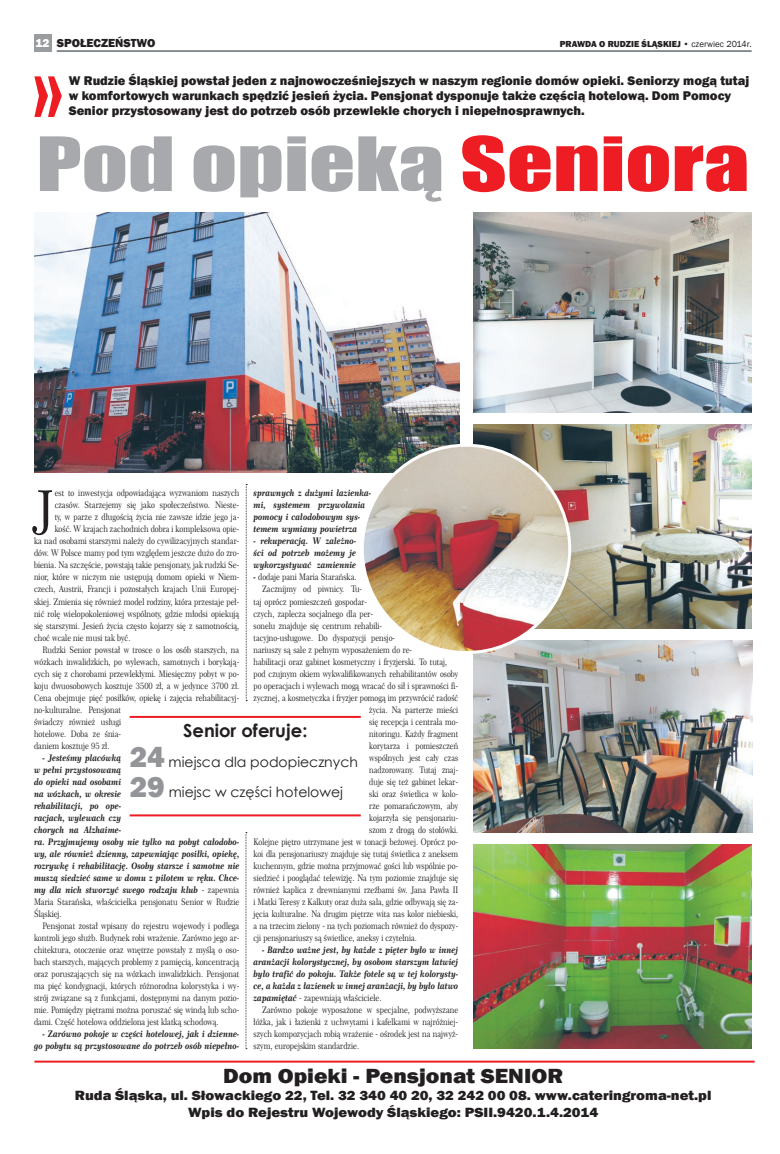
<style>
.page{position:relative;width:780px;height:1154px;background:#fff}
.page>*{position:absolute;margin:0;border:0;box-sizing:border-box;transform-origin:0 0}
.t1{font:69.1px "Impact";color:#a8a9ad;scale:1.31 1}
.t2{font:53.3px "Century 751 No 2 EU";color:#231f20;scale:.94 1}
.t3{font:800 21.1px "Franklin Gothic";color:#231f20;scale:1.09 1}
.t4{font:700 18px "Century Gothic";color:#231f20}
.t5{font:14px/30px "Century Gothic";color:#231f20}
.t6{font:800 13.7px/17.4px "Franklin Gothic";color:#231f20;text-align:center;scale:1.09 1}
.t7{font:800 13px/15px "Franklin Gothic";color:#231f20}
.t8{font:800 12px "Franklin Gothic";color:#231f20}
.t9{font:9px/12px "Century 751 No 2 EU";color:#231f20;text-align:justify;scale:.85 1}
.t10{font:9px "Century 751 No 2 EU";color:#231f20;scale:.84 1}
.t11{font:italic 700 9px/12px "Century 751 No 2 EU";color:#231f20;scale:.85 1}
.t12{font:800 9px "Franklin Gothic";color:#231f20}
.s1{color:#fff}
.s2{font-weight:400}
.s3{color:#ee1d23}
.s4{font-weight:700;font-style:italic}
.s5{font-weight:400;font-style:normal}
.s6{font-family:"Franklin Gothic";font-weight:800;font-size:30px;color:#939598}
</style>
<div class="page">
<div style="left:34px;top:34px;width:17px;height:17px;background:#9a9da0"></div>
<hr style="left:57px;top:51px;width:694px;height:1px;background:#15242e">
<svg style="left:34px;top:76px;width:28px;height:41px"></svg>
<hr style="left:34px;top:1060px;width:720px;height:2px;background:#ee1d23">
<img style="left:35px;top:212px;width:424px;height:260px">
<img style="left:473px;top:213px;width:278px;height:199px">
<img style="left:473px;top:424px;width:279px;height:204px">
<img style="left:474px;top:640px;width:278px;height:192px">
<img style="left:473px;top:844px;width:279px;height:204px">
<img style="left:362px;top:445px;width:207px;height:207px;border-radius:104px">
<hr style="left:130px;top:716px;width:231px;height:2px;background:#ee1d23">
<hr style="left:130px;top:814px;width:231px;height:2px;background:#ee1d23">
<svg style="left:246px;top:484px;width:1px;height:217px"></svg>
<svg style="left:246px;top:832px;width:1px;height:217px"></svg>
<h3 class="t8" style="left:35px;top:35px;width:122px"><span class="s1">12</span> SPOŁECZEŃSTWO</h3>
<p class="t12" style="left:559px;top:38px;width:193px">PRAWDA O RUDZIE ŚLĄSKIEJ <span class="s2">• czerwiec 2014r.</span></p>
<p class="t7" style="left:69px;top:74px;width:682px">W Rudzie Śląskiej powstał jeden z najnowocześniejszych w naszym regionie domów opieki. Seniorzy mogą tutaj w komfortowych warunkach spędzić jesień życia. Pensjonat dysponuje także częścią hotelową. Dom Pomocy<br>Senior przystosowany jest do potrzeb osób przewlekle chorych i niepełnosprawnych.</p>
<h1 class="t1" style="left:36px;top:110px;width:546px">Pod opieką <span class="s3">Seniora</span></h1>
<h2 class="t2" style="left:34px;top:477px;width:23px">J</h2>
<p class="t9" style="left:55px;top:487px;width:219px">est to inwestycja odpowiadająca wyzwaniom naszych</p>
<p class="t11" style="left:253px;top:487px;width:140px">sprawnych z dużymi łazienka&shy;mi, systemem przywołania pomocy i całodobowym sys&shy;temem wymiany powietrza</p>
<p class="t11" style="left:253px;top:535px;width:122px;text-align:justify">- rekuperacją. W zależno&shy;ści od potrzeb możemy je wykorzystywać zamiennie</p>
<p class="t9" style="left:253px;top:571px;width:123px"><span class="s4">-</span> dodaje pani Maria Starańska.</p>
<p class="t10" style="left:262px;top:584px;width:121px">Zacznijmy od piwnicy. Tu-</p>
<p class="t10" style="left:253px;top:596px;width:137px">taj oprócz pomieszczeń gospodar-</p>
<p class="t10" style="left:253px;top:608px;width:144px">czych, zaplecza socjalnego dla per-</p>
<p class="t10" style="left:253px;top:620px;width:155px">sonelu znajduje się centrum rehabili-</p>
<p class="t10" style="left:253px;top:632px;width:170px">tacyjno-usługowe. Do dyspozycji pensjo-</p>
<p class="t10" style="left:253px;top:644px;width:190px">nariuszy są sale z pełnym wyposażeniem do re-</p>
<p class="t10" style="left:253px;top:656px;width:232px">habilitacji oraz gabinet kosmetyczny i fryzjerski. To tutaj,</p>
<p class="t10" style="left:253px;top:668px;width:245px">pod czujnym okiem wykwalifikowanych rehabilitantów osoby</p>
<p class="t10" style="left:253px;top:680px;width:245px">po operacjach i wylewach mogą wracać do sił i sprawności fi-</p>
<p class="t10" style="left:253px;top:692px;width:245px">zycznej, a kosmetyczka i fryzjer pomogą im przywrócić radość</p>
<p class="t10" style="left:369px;top:704px;width:107px">życia. Na parterze mieści</p>
<p class="t10" style="left:369px;top:716px;width:107px">się recepcja i centrala mo-</p>
<p class="t10" style="left:369px;top:728px;width:107px">nitoringu. Każdy fragment</p>
<p class="t10" style="left:369px;top:740px;width:107px">korytarza i pomieszczeń</p>
<p class="t10" style="left:369px;top:752px;width:107px">wspólnych jest cały czas</p>
<p class="t10" style="left:369px;top:764px;width:107px">nadzorowany. Tutaj znaj-</p>
<p class="t10" style="left:369px;top:776px;width:107px">duje się też gabinet lekar-</p>
<p class="t10" style="left:369px;top:788px;width:107px">ski oraz świetlica w kolo-</p>
<p class="t10" style="left:369px;top:800px;width:107px">rze pomarańczowym, aby</p>
<p class="t10" style="left:369px;top:812px;width:107px">kojarzyła się pensjonariu-</p>
<p class="t10" style="left:369px;top:824px;width:107px">szom z drogą do stołówki.</p>
<p class="t10" style="left:253px;top:836px;width:245px">Kolejne piętro utrzymane jest w tonacji beżowej. Oprócz po-</p>
<p class="t10" style="left:253px;top:848px;width:245px">koi dla pensjonariuszy znajduje się tutaj świetlica z aneksem</p>
<p class="t10" style="left:253px;top:860px;width:245px">kuchennym, gdzie można przyjmować gości lub wspólnie po-</p>
<p class="t10" style="left:253px;top:872px;width:245px">siedzieć i pooglądać telewizję. Na tym poziomie znajduje się</p>
<p class="t10" style="left:253px;top:884px;width:245px">również kaplica z drewnianymi rzeźbami św. Jana Pawła II</p>
<p class="t10" style="left:253px;top:896px;width:245px">i Matki Teresy z Kalkuty oraz duża sala, gdzie odbywają się za-</p>
<p class="t10" style="left:253px;top:908px;width:245px">jęcia kulturalne. Na drugim piętrze wita nas kolor niebieski,</p>
<p class="t10" style="left:253px;top:920px;width:245px">a na trzecim zielony - na tych poziomach również do dyspozy-</p>
<p class="t10" style="left:253px;top:932px;width:196px">cji pensjonariuszy są świetlice, aneksy i czytelnia.</p>
<p class="t11" style="left:253px;top:943px;width:242px;text-align:justify;text-indent:9px">- Bardzo ważne jest, by każde z pięter było w innej aranżacji kolorystycznej, by osobom starszym łatwiej było trafić do pokoju. Także fotele są w tej kolorysty&shy;ce, a każda z łazienek w innej aranżacji, by było łatwo zapamiętać <span class="s5">- zapewniają właściciele.</span></p>
<p class="t9" style="left:253px;top:1003px;width:242px;text-indent:9px">Zarówno pokoje wyposażone w specjalne, podwyższane łóżka, jak i łazienki z uchwytami i kafelkami w najróżniej&shy;szych kompozycjach robią wrażenie - ośrodek jest na najwyż&shy;szym, europejskim standardzie.</p>
<p class="t9" style="left:55px;top:499px;width:219px">czasów. Starzejemy się jako społeczeństwo. Nieste-</p>
<p class="t9" style="left:55px;top:511px;width:219px">ty, w parze z długością życia nie zawsze idzie jego ja-</p>
<p class="t9" style="left:55px;top:523px;width:219px">kość. W krajach zachodnich dobra i kompleksowa opie-</p>
<p class="t9" style="left:34px;top:535px;width:243px">ka nad osobami starszymi należy do cywilizacyjnych standar-</p>
<p class="t9" style="left:34px;top:547px;width:243px">dów. W Polsce mamy pod tym względem jeszcze dużo do zro-</p>
<p class="t9" style="left:34px;top:559px;width:243px">bienia. Na szczęście, powstają takie pensjonaty, jak rudzki Se-</p>
<p class="t9" style="left:34px;top:571px;width:243px">nior, które w niczym nie ustępują domom opieki w Niem-</p>
<p class="t9" style="left:34px;top:583px;width:243px">czech, Austrii, Francji i pozostałych krajach Unii Europej-</p>
<p class="t9" style="left:34px;top:595px;width:243px">skiej. Zmienia się również model rodziny, która przestaje peł-</p>
<p class="t9" style="left:34px;top:607px;width:243px">nić rolę wielopokoleniowej wspólnoty, gdzie młodsi opiekują</p>
<p class="t9" style="left:34px;top:619px;width:243px">się starszymi. Jesień życia często kojarzy się z samotnością,</p>
<p class="t9" style="left:34px;top:631px;width:115px">choć wcale nie musi tak być.</p>
<p class="t9" style="left:43px;top:643px;width:233px">Rudzki Senior powstał w trosce o los osób starszych, na</p>
<p class="t9" style="left:34px;top:655px;width:243px">wózkach inwalidzkich, po wylewach, samotnych i borykają-</p>
<p class="t9" style="left:34px;top:667px;width:243px">cych się z chorobami przewlekłymi. Miesięczny pobyt w po-</p>
<p class="t9" style="left:34px;top:679px;width:243px">koju dwuosobowych kosztuje 3500 zł, a w jedynce 3700 zł.</p>
<p class="t9" style="left:34px;top:691px;width:243px">Cena obejmuje pięć posiłków, opiekę i zajęcia rehabilitacyj-</p>
<p class="t9" style="left:34px;top:703px;width:104px">no-kulturalne. Pensjonat</p>
<p class="t9" style="left:34px;top:715px;width:104px">świadczy również usługi</p>
<p class="t9" style="left:34px;top:727px;width:104px">hotelowe. Doba ze śnia-</p>
<p class="t9" style="left:34px;top:739px;width:90px">daniem kosztuje 95 zł.</p>
<p class="t11" style="left:34px;top:751px;width:243px;text-indent:9px">- Jesteśmy placówką<br>w pełni przystosowaną<br>do opieki nad osobami<br>na wózkach, w okresie<br>rehabilitacji, po ope-<br>racjach, wylewach czy<br>chorych na Alzhaime-<br>ra. Przyjmujemy osoby nie tylko na pobyt całodobo&shy;wy, ale również dzienny, zapewniając posiłki, opiekę, rozrywkę i rehabilitację. Osoby starsze i samotne nie muszą siedzieć same w domu z pilotem w ręku. Chce&shy;my dla nich stworzyć swego rodzaju klub <span class="s5">- zapewnia Maria Starańska, właścicielka pensjonatu Senior w Rudzie Śląskiej.</span></p>
<p class="t9" style="left:34px;top:919px;width:243px;text-indent:9px">Pensjonat został wpisany do rejestru wojewody i podlega kontroli jego służb. Budynek robi wrażenie. Zarówno jego ar&shy;chitektura, otoczenie oraz wnętrze powstały z myślą o oso&shy;bach starszych, mających problemy z pamięcią, koncentracją oraz poruszających się na wózkach inwalidzkich. Pensjonat ma pięć kondygnacji, których różnorodna kolorystyka i wy&shy;strój związane są z funkcjami, dostępnymi na danym pozio&shy;mie. Pomiędzy piętrami można poruszać się windą lub scho&shy;dami. Część hotelowa oddzielona jest klatką schodową.</p>
<p class="t11" style="left:34px;top:1027px;width:243px;text-align:right">- Zarówno pokoje w części hotelowej, jak i dzienne&shy;go pobytu są przystosowane do potrzeb osób niepełno-</p>
<h3 class="t4" style="left:183px;top:717px;width:126px">Senior oferuje:</h3>
<h3 class="t5" style="left:130px;top:747px;width:230px"><span class="s6">24</span> miejsca dla podopiecznych<br><span class="s6">29</span> miejsc w części hotelowej</h3>
<h3 class="t3" style="left:223px;top:1062px;width:313px">Dom Opieki - Pensjonat SENIOR</h3>
<h3 class="t6" style="left:75px;top:1086px;width:585px">Ruda Śląska, ul. Słowackiego 22, Tel. 32 340 40 20, 32 242 00 08. www.cateringroma-net.pl<br>Wpis do Rejestru Wojewody Śląskiego: PSII.9420.1.4.2014</h3>
</div>
